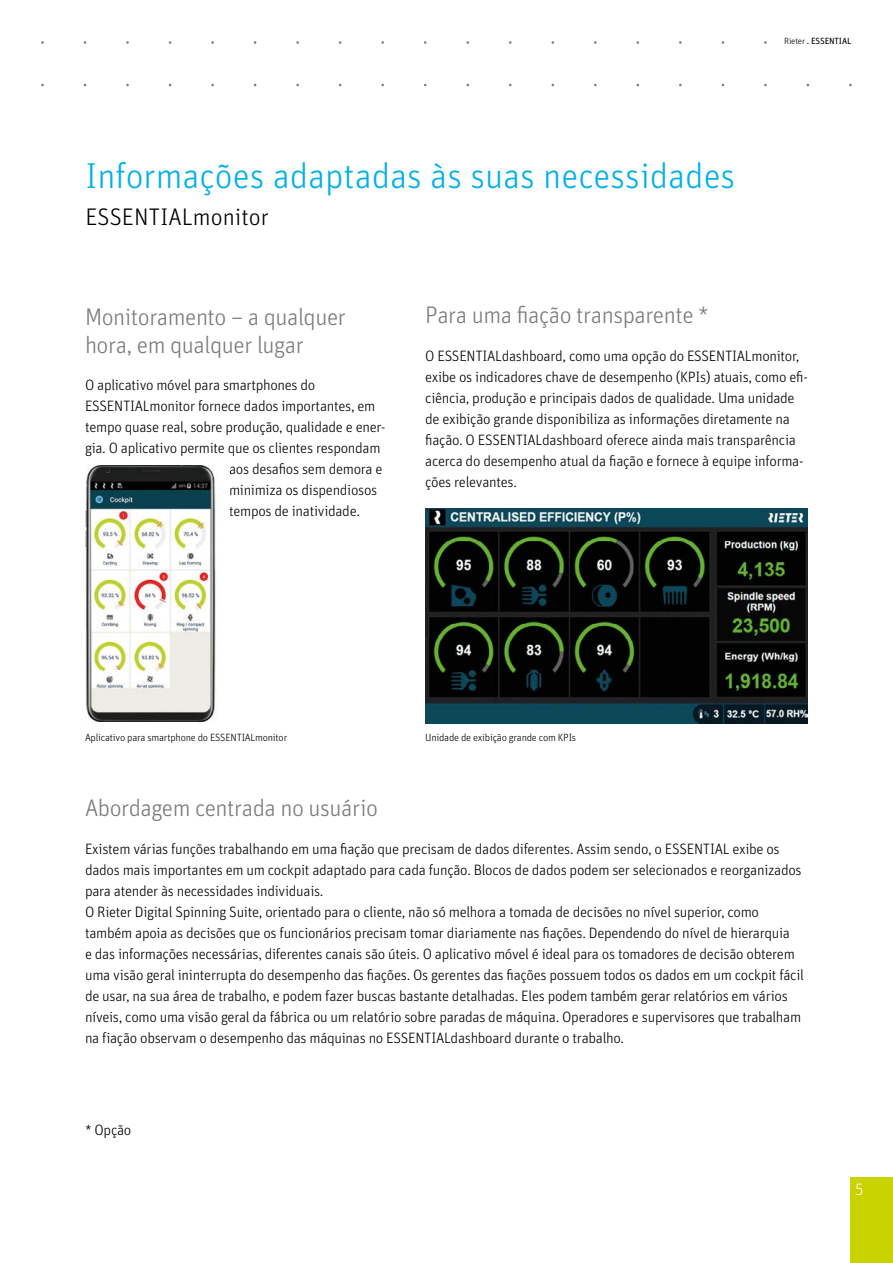
<style>
.page{position:relative;width:893px;height:1263px;background:#fff}
.page>*{position:absolute;margin:0;border:0;box-sizing:border-box;transform-origin:0 0}
.t1{font:300 36px "Unit Pro";color:#00b0e9}
.t2{font:300 24px/28.5px "Unit Pro";letter-spacing:-.02em;color:#7c7b7b}
.t3{font:300 24px "Unit Pro";color:#000}
.t4{font:300 16.5px "Unit Pro";color:#fff}
.t5{font:300 15px/21px "Unit Pro";letter-spacing:-.02em;color:#000}
.t6{font:300 10.5px "Unit Pro";letter-spacing:-.02em;color:#000}
.t7{font:9px "Unit Pro";letter-spacing:-.02em;color:#000}
.s1{font-weight:300}
</style>
<div class="page">
<img style="left:425px;top:508px;width:383px;height:216px">
<img style="left:85px;top:465px;width:145px;height:257px">
<div style="left:850px;top:1178px;width:43px;height:85px;background:#c8d300"></div>
<h1 class="t1" style="left:85px;top:151px;width:651px">Informações adaptadas às suas necessidades</h1>
<h2 class="t3" style="left:85px;top:200px;width:185px">ESSENTIALmonitor</h2>
<p class="t7" style="left:784px;top:34px;width:69px"><span class="s1">Rieter</span> . ESSENTIAL</p>
<h2 class="t2" style="left:85px;top:301px;width:262px">Monitoramento – a qualquer hora, em qualquer lugar</h2>
<p class="t5" style="left:85px;top:374px;width:232px">O aplicativo móvel para smartphones do</p>
<p class="t5" style="left:85px;top:395px;width:292px">ESSENTIALmonitor fornece dados importantes, em</p>
<p class="t5" style="left:85px;top:416px;width:302px">tempo quase real, sobre produção, qualidade e ener-</p>
<p class="t5" style="left:85px;top:437px;width:297px">gia. O aplicativo permite que os clientes respondam</p>
<p class="t5" style="left:229px;top:458px;width:155px">aos desafios sem demora e</p>
<p class="t5" style="left:229px;top:479px;width:150px">minimiza os dispendiosos</p>
<p class="t5" style="left:229px;top:500px;width:132px">tempos de inatividade.</p>
<h2 class="t2" style="left:425px;top:299px;width:285px">Para uma fiação transparente *</h2>
<p class="t5" style="left:425px;top:344px;width:384px">O ESSENTIALdashboard, como uma opção do ESSENTIALmonitor, exibe os indicadores chave de desempenho (KPIs) atuais, como efi&shy;ciência, produção e principais dados de qualidade. Uma unidade de exibição grande disponibiliza as informações diretamente na fiação. O ESSENTIALdashboard oferece ainda mais transparência acerca do desempenho atual da fiação e fornece à equipe informa&shy;ções relevantes.</p>
<p class="t6" style="left:85px;top:730px;width:204px">Aplicativo para smartphone do ESSENTIALmonitor</p>
<p class="t6" style="left:425px;top:730px;width:152px">Unidade de exibição grande com KPIs</p>
<h2 class="t2" style="left:85px;top:793px;width:295px">Abordagem centrada no usuário</h2>
<p class="t5" style="left:85px;top:837px;width:720px">Existem várias funções trabalhando em uma fiação que precisam de dados diferentes. Assim sendo, o ESSENTIAL exibe os dados mais importantes em um cockpit adaptado para cada função. Blocos de dados podem ser selecionados e reorganizados para atender às necessidades individuais.<br>O Rieter Digital Spinning Suite, orientado para o cliente, não só melhora a tomada de decisões no nível superior, como também apoia as decisões que os funcionários precisam tomar diariamente nas fiações. Dependendo do nível de hierarquia<br>e das informações necessárias, diferentes canais são úteis. O aplicativo móvel é ideal para os tomadores de decisão obterem uma visão geral ininterrupta do desempenho das fiações. Os gerentes das fiações possuem todos os dados em um cockpit fácil de usar, na sua área de trabalho, e podem fazer buscas bastante detalhadas. Eles podem também gerar relatórios em vários níveis, como uma visão geral da fábrica ou um relatório sobre paradas de máquina. Operadores e supervisores que trabalham na fiação observam o desempenho das máquinas no ESSENTIALdashboard durante o trabalho.</p>
<p class="t5" style="left:85px;top:1119px;width:48px">* Opção</p>
<p class="t4" style="left:855px;top:1178px;width:11px">5</p>
</div>
